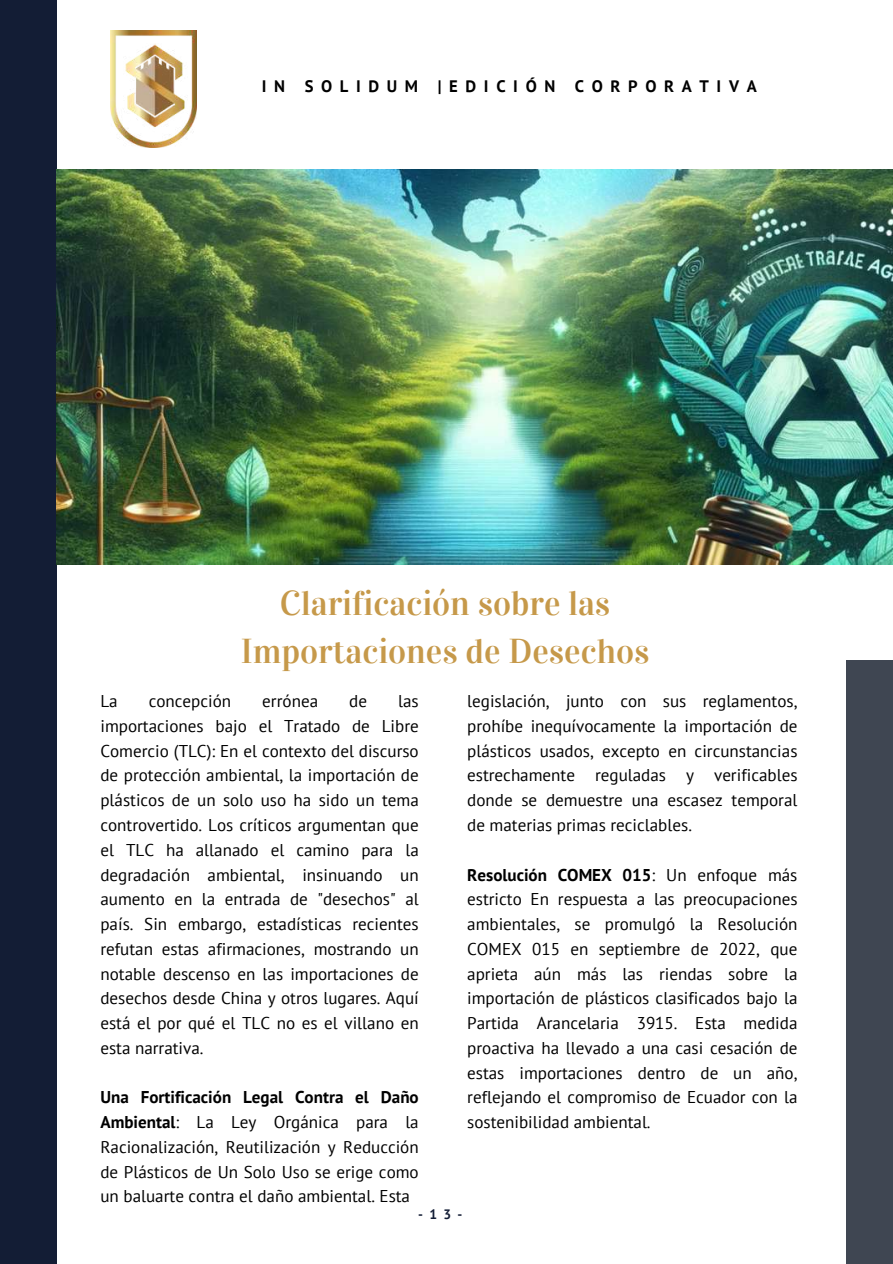
<style>
.page{position:relative;width:893px;height:1264px;background:#fff}
.page>*{position:absolute;margin:0;border:0;box-sizing:border-box;transform-origin:0 0}
.t1{font:34.5px/47.2px "Vidaloka";color:#c6994a;text-align:center}
.t2{font:17.1px/24.8px "PT Sans";color:#000;text-align:justify}
.t3{font:700 16.65px "PT Sans";letter-spacing:.46em;color:#000}
.t4{font:700 13.65px "PT Sans";color:#131d35}
.s1{font-weight:700}
</style>
<div class="page">
<div style="left:0;top:0;width:56px;height:1263px;background:#131d35"></div>
<div style="left:845px;top:660px;width:47px;height:603px;background:#3f4652"></div>
<img style="left:110px;top:31px;width:87px;height:117px">
<img style="left:57px;top:169px;width:835px;height:395px">
<p class="t3" style="left:262px;top:75px;width:496px">IN SOLIDUM |EDICIÓN CORPORATIVA</p>
<h1 class="t1" style="left:241px;top:580px;width:410px">Clarificación sobre las<br>Importaciones de Desechos</h1>
<p class="t2" style="left:100px;top:688px;width:19px">La</p>
<p class="t2" style="left:149px;top:688px;width:84px">concepción</p>
<p class="t2" style="left:262px;top:688px;width:57px">errónea</p>
<p class="t2" style="left:349px;top:688px;width:19px">de</p>
<p class="t2" style="left:100px;top:688px;width:320px;text-indent:298px">las importaciones bajo el Tratado de Libre Comercio (TLC): En el contexto del discurso de protección ambiental, la importación de plásticos de un solo uso ha sido un tema controvertido. Los críticos argumentan que el TLC ha allanado el camino para la degradación ambiental, insinuando un aumento en la entrada de "desechos" al país. Sin embargo, estadísticas recientes refutan estas afirmaciones, mostrando un notable descenso en las importaciones de desechos desde China y otros lugares. Aquí está el por qué el TLC no es el villano en esta narrativa.</p>
<p class="t2" style="left:100px;top:1084px;width:320px"><span class="s1">Una Fortificación Legal Contra el Daño Ambiental</span>: La Ley Orgánica para la Racionalización, Reutilización y Reducción de Plásticos de Un Solo Uso se erige como un baluarte contra el daño ambiental. Esta</p>
<p class="t2" style="left:467px;top:688px;width:332px">legislación, junto con sus reglamentos, prohíbe inequívocamente la importación de plásticos usados, excepto en circunstancias estrechamente reguladas y verificables donde se demuestre una escasez temporal de materias primas reciclables.</p>
<p class="t2" style="left:467px;top:861px;width:332px"><span class="s1">Resolución COMEX 015</span>: Un enfoque más estricto En respuesta a las preocupaciones ambientales, se promulgó la Resolución COMEX 015 en septiembre de 2022, que aprieta aún más las riendas sobre la importación de plásticos clasificados bajo la Partida Arancelaria 3915. Esta medida proactiva ha llevado a una casi cesación de estas importaciones dentro de un año, reflejando el compromiso de Ecuador con la sostenibilidad ambiental.</p>
<p class="t4" style="left:418px;top:1204px;width:46px">-13-</p>
</div>
